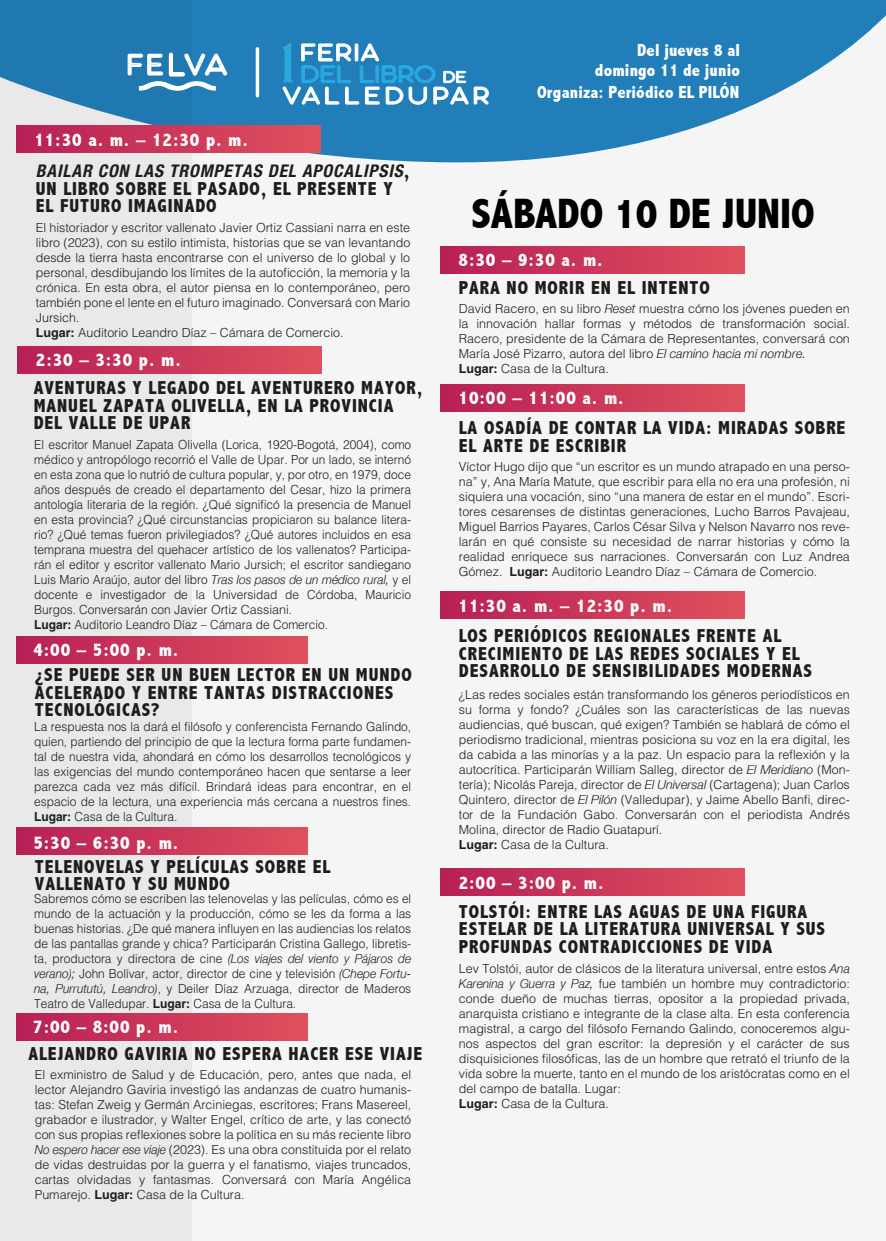
<style>
.page{position:relative;width:886px;height:1241px;background:#fff}
.page>*{position:absolute;margin:0;border:0;box-sizing:border-box;transform-origin:0 0}
.t1{font:800 condensed 42.5px "Abadi";color:#000}
.t2{font:800 condensed 18.75px/17.5px "Abadi";letter-spacing:.05em;color:#1d1d1b}
.t3{font:800 condensed 18.75px "Abadi";letter-spacing:.05em;color:#fff}
.t4{font:800 condensed 17.5px/20px "Abadi";letter-spacing:.01em;color:#fff;text-align:right}
.t5{font:17.5px "Helvetica Neue W01 77 Bd Cn Obl";letter-spacing:.05em;color:#1d1d1b}
.t6{font:300 12.5px/15px "Helvetica LT Std";color:#1d1d1b}
.t7{font:300 12.5px/15px "Helvetica LT Std";color:#1d1d1b;text-align:justify;scale:.96 1}
.s1{font-family:"Abadi";font-weight:800;font-stretch:condensed;font-size:18.75px}
.s2{font-weight:700}
.s3{font-family:"Helvetica Neue";font-weight:400;font-style:italic}
</style>
<div class="page">
<div style="left:0;top:0;width:885px;height:1240px;background:#f5f5f5"></div>
<svg style="left:192px;top:0;width:694px;height:162px;fill:#217eb9"></svg>
<svg style="left:0;top:0;width:192px;height:1240px;fill:#e9e9e9"></svg>
<svg style="left:128px;top:52px;width:100px;height:40px"></svg>
<hr style="left:256px;top:47px;width:3px;height:50px;background:#fff;border-radius:2px">
<svg style="left:282px;top:42px;width:207px;height:63px;background:#4999c9"></svg>
<div style="left:441px;top:868px;width:303px;height:27px;background:linear-gradient(to right,#b72056,#df505d)"></div>
<div style="left:441px;top:246px;width:303px;height:27px;background:linear-gradient(to right,#b72056,#df505d)"></div>
<div style="left:441px;top:384px;width:303px;height:27px;background:linear-gradient(to right,#b72056,#df505d)"></div>
<div style="left:441px;top:592px;width:303px;height:26px;background:linear-gradient(to right,#b72056,#df505d)"></div>
<div style="left:16px;top:126px;width:304px;height:27px;background:linear-gradient(to right,#b72056,#df505d)"></div>
<div style="left:18px;top:346px;width:304px;height:27px;background:linear-gradient(to right,#b72056,#df505d)"></div>
<div style="left:17px;top:827px;width:291px;height:27px;background:linear-gradient(to right,#b72056,#e0505d)"></div>
<div style="left:17px;top:636px;width:291px;height:27px;background:linear-gradient(to right,#b72056,#e0505d)"></div>
<div style="left:16px;top:1013px;width:292px;height:27px;background:linear-gradient(to right,#b72056,#df505d)"></div>
<h2 class="t3" style="left:34px;top:133px;width:215px">11:30 a. m. – 12:30 p. m.</h2>
<h3 class="t5" style="left:36px;top:164px;width:375px">BAILAR CON LAS TROMPETAS DEL APOCALIPSIS<span class="s1">,</span></h3>
<h2 class="t2" style="left:36px;top:182px;width:358px">UN LIBRO SOBRE EL PASADO, EL PRESENTE Y<br>EL FUTURO IMAGINADO</h2>
<p class="t6" style="left:36px;top:220px;width:376px">El historiador y escritor vallenato Javier Ortiz Cassiani narra en este libro (2023), con su estilo intimista, historias que se van levantando desde la tierra hasta encontrarse con el universo de lo global y lo personal, desdibujando los límites de la autoficción, la memoria y la crónica. En esta obra, el autor piensa en lo contemporáneo, pero también pone el lente en el futuro imaginado. Conversará con Mario Jursich.<br><span class="s2">Lugar:</span> Auditorio Leandro Díaz – Cámara de Comercio.</p>
<h2 class="t3" style="left:36px;top:353px;width:146px">2:30 – 3:30 p. m.</h2>
<h2 class="t2" style="left:34px;top:381px;width:390px">AVENTURAS Y LEGADO DEL AVENTURERO MAYOR,<br>MANUEL ZAPATA OLIVELLA, EN LA PROVINCIA<br>DEL VALLE DE UPAR</h2>
<p class="t7" style="left:34px;top:436px;width:394px;text-align:left">El escritor Manuel Zapata Olivella (Lorica, 1920-Bogotá, 2004), como médico y antropólogo recorrió el Valle de Upar. Por un lado, se internó en esta zona que lo nutrió de cultura popular, y, por otro, en 1979, doce años después de creado el departamento del Cesar, hizo la primera antología literaria de la región. ¿Qué significó la presencia de Manuel en esta provincia? ¿Qué circunstancias propiciaron su balance litera&shy;rio? ¿Qué temas fueron privilegiados? ¿Qué autores incluidos en esa temprana muestra del quehacer artístico de los vallenatos? Participa&shy;rán el editor y escritor vallenato Mario Jursich; el escritor sandiegano Luis Mario Araújo, autor del libro <span class="s3">Tras los pasos de un médico rural,</span> y el docente e investigador de la Universidad de Córdoba, Mauricio Burgos. Conversarán con Javier Ortiz Cassiani.<br><span class="s2">Lugar:</span> Auditorio Leandro Díaz – Cámara de Comercio.</p>
<h2 class="t3" style="left:33px;top:643px;width:146px">4:00 – 5:00 p. m.</h2>
<h2 class="t2" style="left:35px;top:668px;width:378px">¿SE PUEDE SER UN BUEN LECTOR EN UN MUNDO<br>ACELERADO Y ENTRE TANTAS DISTRACCIONES<br>TECNOLÓGICAS?</h2>
<p class="t7" style="left:34px;top:718px;width:394px">La respuesta nos la dará el filósofo y conferencista Fernando Galindo, quien, partiendo del principio de que la lectura forma parte fundamen&shy;tal de nuestra vida, ahondará en cómo los desarrollos tecnológicos y las exigencias del mundo contemporáneo hacen que sentarse a leer parezca cada vez más difícil. Brindará ideas para encontrar, en el espacio de la lectura, una experiencia más cercana a nuestros fines.<br><span class="s2">Lugar:</span> Casa de la Cultura.</p>
<h2 class="t3" style="left:33px;top:835px;width:146px">5:30 – 6:30 p. m.</h2>
<h2 class="t2" style="left:35px;top:859px;width:297px">TELENOVELAS Y PELÍCULAS SOBRE EL<br>VALLENATO Y SU MUNDO</h2>
<p class="t7" style="left:34px;top:891px;width:394px">Sabremos cómo se escriben las telenovelas y las películas, cómo es el mundo de la actuación y la producción, cómo se les da forma a las buenas historias. ¿De qué manera influyen en las audiencias los relatos de las pantallas grande y chica? Participarán Cristina Gallego, libretis&shy;ta, productora y directora de cine <span class="s3">(Los viajes del viento y Pájaros de verano);</span> John Bolívar, actor, director de cine y televisión <span class="s3">(Chepe Fortu&shy;na, Purrututú, Leandro)</span>, y Deiler Díaz Arzuaga, director de Maderos Teatro de Valledupar. <span class="s2">Lugar:</span> Casa de la Cultura.</p>
<h2 class="t3" style="left:33px;top:1020px;width:146px">7:00 – 8:00 p. m.</h2>
<h2 class="t2" style="left:28px;top:1046px;width:395px">ALEJANDRO GAVIRIA NO ESPERA HACER ESE VIAJE</h2>
<p class="t6" style="left:35px;top:1067px;width:378px;text-align:justify">El exministro de Salud y de Educación, pero, antes que nada, el lector Alejandro Gaviria investigó las andanzas de cuatro humanis&shy;tas: Stefan Zweig y Germán Arciniegas, escritores; Frans Masereel, grabador e ilustrador, y Walter Engel, crítico de arte, y las conectó con sus propias reflexiones sobre la política en su más reciente libro <span class="s3">No espero hacer ese viaje</span> (2023). Es una obra constituida por el relato de vidas destruidas por la guerra y el fanatismo, viajes truncados, cartas olvidadas y fantasmas. Conversará con María Angélica Pumarejo. <span class="s2">Lugar:</span> Casa de la Cultura.</p>
<h3 class="t4" style="left:595px;top:42px;width:147px">Del jueves 8 al domingo 11 de junio</h3>
<h3 class="t4" style="left:537px;top:84px;width:204px">Organiza: Periódico EL PILÓN</h3>
<h1 class="t1" style="left:471px;top:199px;width:345px">SÁBADO 10 DE JUNIO</h1>
<h2 class="t3" style="left:458px;top:253px;width:146px">8:30 – 9:30 a. m.</h2>
<h2 class="t2" style="left:459px;top:281px;width:252px">PARA NO MORIR EN EL INTENTO</h2>
<p class="t6" style="left:459px;top:301px;width:392px">David Racero, en su libro <span class="s3">Reset</span> muestra cómo los jóvenes pueden en la innovación hallar formas y métodos de transformación social.<br>Racero, presidente de la Cámara de Representantes, conversará con María José Pizarro, autora del libro <span class="s3">El camino hacia mi nombre.<br></span><span class="s2">Lugar:</span> Casa de la Cultura.</p>
<h2 class="t3" style="left:458px;top:391px;width:167px">10:00 – 11:00 a. m.</h2>
<h2 class="t2" style="left:459px;top:421px;width:388px">LA OSADÍA DE CONTAR LA VIDA: MIRADAS SOBRE<br>EL ARTE DE ESCRIBIR</h2>
<p class="t6" style="left:459px;top:459px;width:392px;text-align:justify">Víctor Hugo dijo que “un escritor es un mundo atrapado en una perso&shy;na” y, Ana María Matute, que escribir para ella no era una profesión, ni siquiera una vocación, sino “una manera de estar en el mundo”. Escri&shy;tores cesarenses de distintas generaciones, Lucho Barros Pavajeau, Miguel Barrios Payares, Carlos César Silva y Nelson Navarro nos reve&shy;larán en qué consiste su necesidad de narrar historias y cómo la realidad enriquece sus narraciones. Conversarán con Luz Andrea Gómez. <span class="s2">Lugar:</span> Auditorio Leandro Díaz – Cámara de Comercio.</p>
<h2 class="t3" style="left:458px;top:598px;width:215px">11:30 a. m. – 12:30 p. m.</h2>
<h2 class="t2" style="left:459px;top:629px;width:355px">LOS PERIÓDICOS REGIONALES FRENTE AL<br>CRECIMIENTO DE LAS REDES SOCIALES Y EL<br>DESARROLLO DE SENSIBILIDADES MODERNAS</h2>
<p class="t6" style="left:459px;top:687px;width:392px">¿Las redes sociales están transformando los géneros periodísticos en su forma y fondo? ¿Cuáles son las características de las nuevas audiencias, qué buscan, qué exigen? También se hablará de cómo el periodismo tradicional, mientras posiciona su voz en la era digital, les da cabida a las minorías y a la paz. Un espacio para la reflexión y la autocrítica. Participarán William Salleg, director de <span class="s3">El Meridiano</span> (Mon&shy;tería); Nicolás Pareja, director de <span class="s3">El Universal</span> (Cartagena); Juan Carlos Quintero, director de <span class="s3">El Pilón</span> (Valledupar), y Jaime Abello Banfi, direc&shy;tor de la Fundación Gabo. Conversarán con el periodista Andrés Molina, director de Radio Guatapurí.<br><span class="s2">Lugar:</span> Casa de la Cultura.</p>
<h2 class="t3" style="left:459px;top:875px;width:146px">2:00 – 3:00 p. m.</h2>
<h2 class="t2" style="left:459px;top:904px;width:368px">TOLSTÓI: ENTRE LAS AGUAS DE UNA FIGURA<br>ESTELAR DE LA LITERATURA UNIVERSAL Y SUS<br>PROFUNDAS CONTRADICCIONES DE VIDA</h2>
<p class="t6" style="left:459px;top:961px;width:392px">Lev Tolstói, autor de clásicos de la literatura universal, entre estos <span class="s3">Ana Karenina y Guerra y Paz,</span> fue también un hombre muy contradictorio: conde dueño de muchas tierras, opositor a la propiedad privada, anarquista cristiano e integrante de la clase alta. En esta conferencia magistral, a cargo del filósofo Fernando Galindo, conoceremos algu&shy;nos aspectos del gran escritor: la depresión y el carácter de sus disquisiciones filosóficas, las de un hombre que retrató el triunfo de la vida sobre la muerte, tanto en el mundo de los aristócratas como en el del campo de batalla. Lugar:<br><span class="s2">Lugar:</span> Casa de la Cultura.</p>
</div>
